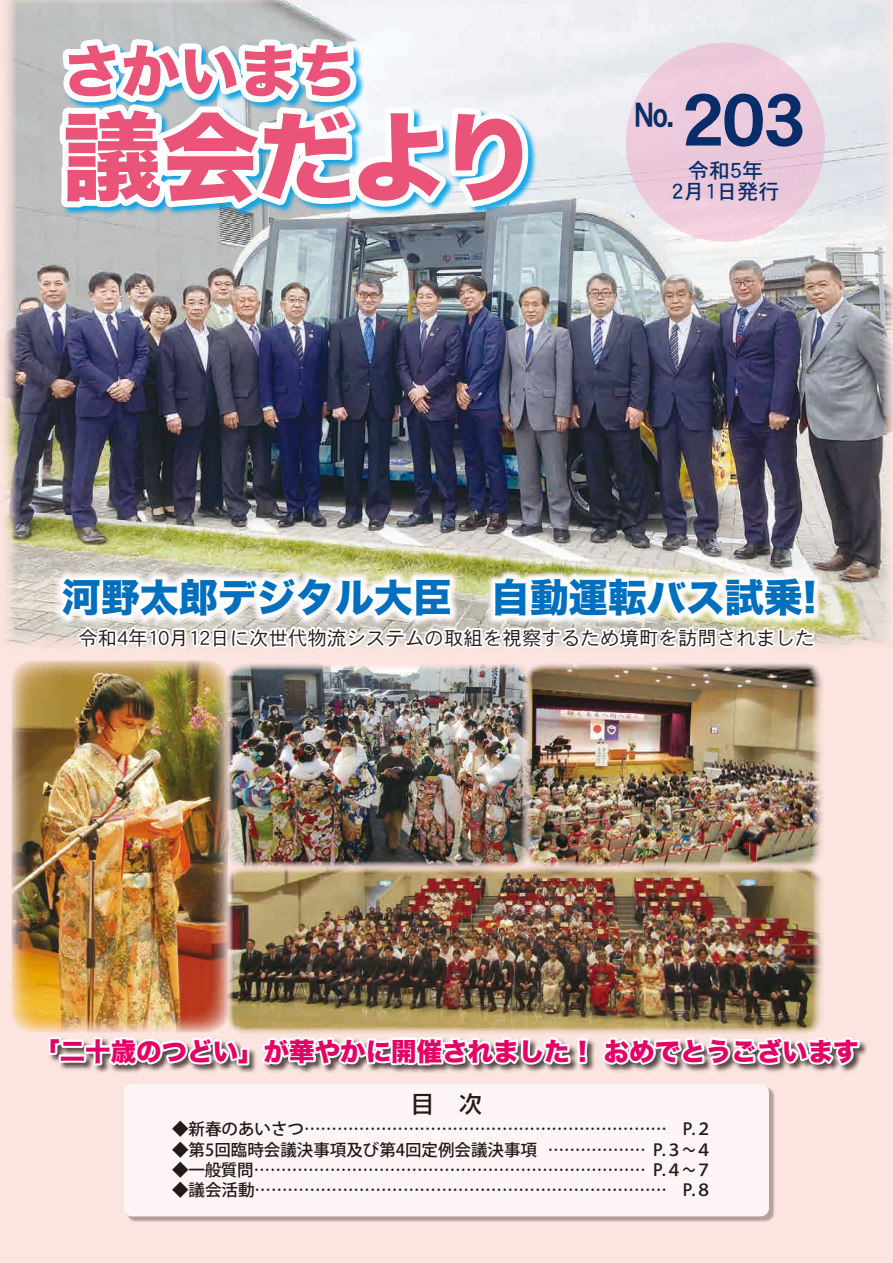
<style>
.page{position:relative;width:893px;height:1263px;background:#fce5e0}
.page>*{position:absolute;margin:0;border:0;box-sizing:border-box;transform-origin:0 0}
.t1{font:95.55px "Hira Kaku Std W8";letter-spacing:-.04em;color:#e95478}
.t2{font:57px "Hira Kaku Std W8";color:#e95478}
.t3{font:39px "Hira Kaku Std W8";color:#006fbd}
.t4{font:33.9px "DFPHS Gothic CID W7";color:#082d6a;scale:.81 1}
.t5{font:25.5px "Hira Kaku Std W8";color:#e50065}
.t6{font:24px "Rodin Pro DB";color:#231916}
.t7{font:21px/21.3px "DFPHS Gothic CID W5";color:#082d6a;text-align:center}
.t8{font:19.5px "DFPHS Gothic CID W3";color:#231916}
.t9{font:500 16.5px "Koz Go Pro";color:#231916}
.s1{font-size:71.85px}
</style>
<div class="page">
<img style="left:3px;top:0;width:890px;height:647px">
<img style="left:11px;top:660px;width:214px;height:373px">
<img style="left:225px;top:876px;width:598px;height:158px">
<div style="left:48px;top:1036px;width:820px;height:38px;background:#231916;opacity:.75"></div>
<svg style="left:48px;top:1033px;width:204px;height:37px"></svg>
<svg style="left:258px;top:1015px;width:333px;height:59px"></svg>
<svg style="left:599px;top:1033px;width:263px;height:36px"></svg>
<div style="left:126px;top:1086px;width:649px;height:136px;background:#231916;opacity:.4"></div>
<div style="left:124px;top:1084px;width:645px;height:132px;background:#fef8fb;border-radius:9px"></div>
<img style="left:54px;top:0;width:765px;height:882px">
<h2 class="t2" style="left:62px;top:40px;width:295px">さかいまち</h2>
<h1 class="t1" style="left:62px;top:104px;width:476px">議会だより</h1>
<h3 class="t4" style="left:635px;top:96px;width:212px">No. <span class="s1">203</span></h3>
<p class="t7" style="left:672px;top:159px;width:109px">令和5年<br>2月1日発行</p>
<h3 class="t3" style="left:62px;top:575px;width:757px">河野太郎デジタル大臣　自動運転バス試乗!</h3>
<p class="t8" style="left:78px;top:627px;width:738px">令和4年10月12日に次世代物流システムの取組を視察するため境町を訪問されました</p>
<h3 class="t5" style="left:34px;top:1037px;width:826px">「二十歳のつどい」が華やかに開催されました！ おめでとうございます</h3>
<h3 class="t6" style="left:410px;top:1088px;width:73px">目 次</h3>
<p class="t9" style="left:172px;top:1119px;width:541px">◆新春のあいさつ………………………………………………………… P.２</p>
<p class="t9" style="left:172px;top:1139px;width:542px">◆第5回臨時会議決事項及び第4回定例会議決事項 ……………… P.３〜４</p>
<p class="t9" style="left:172px;top:1159px;width:541px">◆一般質問……………………………………………………………… P.４〜７</p>
<p class="t9" style="left:172px;top:1179px;width:541px">◆議会活動………………………………………………………………… P.８</p>
</div>
